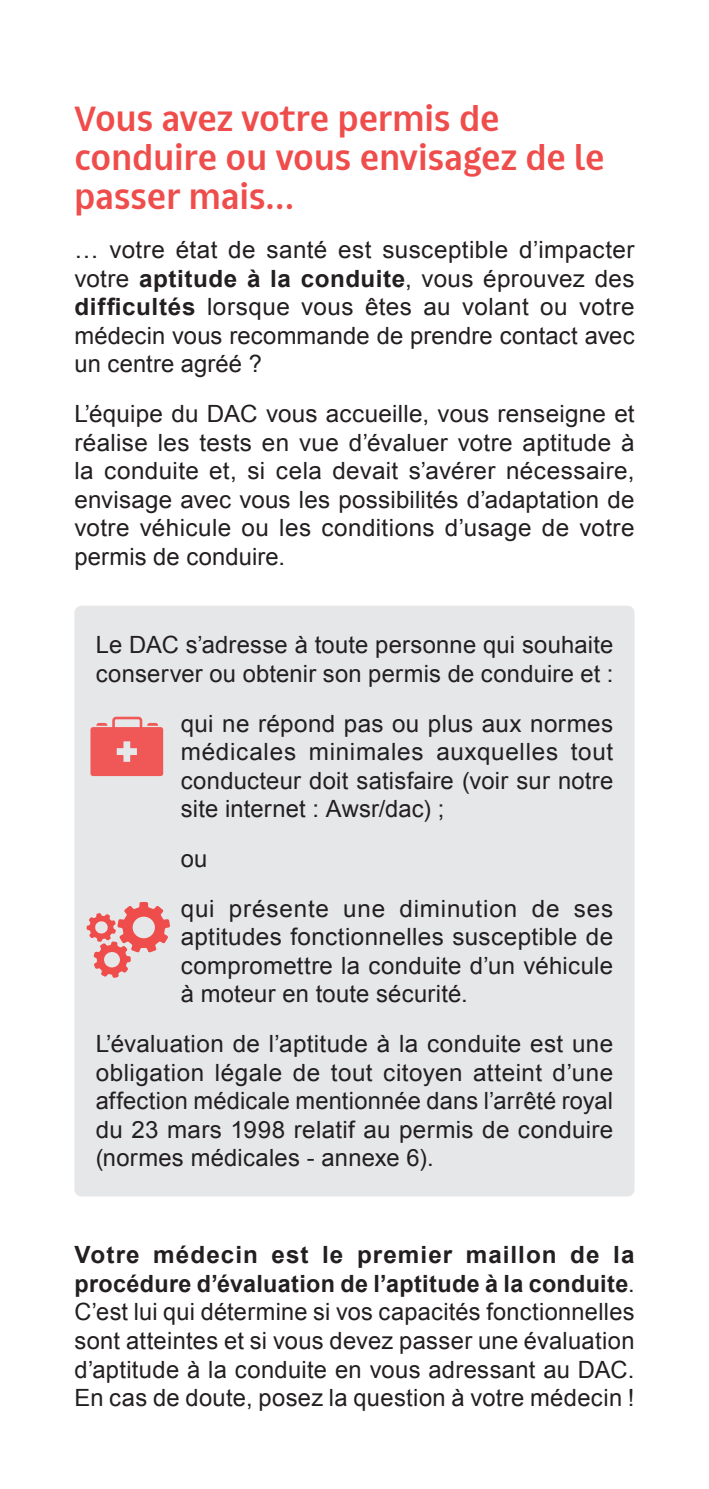
<style>
.page{position:relative;width:709px;height:1489px;background:#fff}
.page>*{position:absolute;margin:0;border:0;box-sizing:border-box;transform-origin:0 0}
.t1{font:500 32.5px/39px "AWSR120";color:#ef4d4b}
.t2{font:23.75px/28.5px "Arial";letter-spacing:.01em;color:#231f20;text-align:justify}
.t3{font:23.75px/49.8px "Arial";letter-spacing:.035em;color:#231f20}
.s1{font-weight:700}
</style>
<div class="page">
<div style="left:74px;top:605px;width:560px;height:591px;background:#e6e7e9;border-radius:7px"></div>
<svg style="left:87px;top:902px;width:83px;height:75px"></svg>
<svg style="left:90px;top:716px;width:73px;height:60px"></svg>
<h1 class="t1" style="left:74px;top:98px;width:531px">Vous avez votre permis de conduire ou vous envisagez de le passer mais…</h1>
<p class="t2" style="left:74px;top:236px;width:561px">… votre état de santé est susceptible d’impacter votre <span class="s1">aptitude à la conduite</span>, vous éprouvez des <span class="s1">difficultés</span> lorsque vous êtes au volant ou votre médecin vous recommande de prendre contact avec un centre agréé ?</p>
<p class="t2" style="left:74px;top:400px;width:561px">L’équipe du DAC vous accueille, vous renseigne et réalise les tests en vue d’évaluer votre aptitude à la conduite et, si cela devait s’avérer nécessaire, envisage avec vous les possibilités d’adaptation de votre véhicule ou les conditions d’usage de votre permis de conduire.</p>
<p class="t2" style="left:96px;top:631px;width:519px">Le DAC s’adresse à toute personne qui souhaite conserver ou obtenir son permis de conduire et :</p>
<p class="t2" style="left:181px;top:709px;width:434px">qui ne répond pas ou plus aux normes médicales minimales auxquelles tout conducteur doit satisfaire (voir sur notre site internet : Awsr/dac) ;</p>
<p class="t3" style="left:181px;top:834px;width:434px">ou<br>qui présente une diminution de ses</p>
<p class="t2" style="left:181px;top:922px;width:434px">aptitudes fonctionnelles susceptible de compromettre la conduite d’un véhicule à moteur en toute sécurité.</p>
<p class="t2" style="left:96px;top:1029px;width:519px">L’évaluation de l’aptitude à la conduite est une obligation légale de tout citoyen atteint d’une affection médicale mentionnée dans l’arrêté royal du 23 mars 1998 relatif au permis de conduire (normes médicales - annexe 6).</p>
<p class="t2" style="left:74px;top:1240px;width:561px"><span class="s1">Votre médecin est le premier maillon de la procédure d’évaluation de l’aptitude à la conduite</span>.<br>C’est lui qui détermine si vos capacités fonctionnelles sont atteintes et si vous devez passer une évaluation d’aptitude à la conduite en vous adressant au DAC.<br>En cas de doute, posez la question à votre médecin !</p>
</div>
